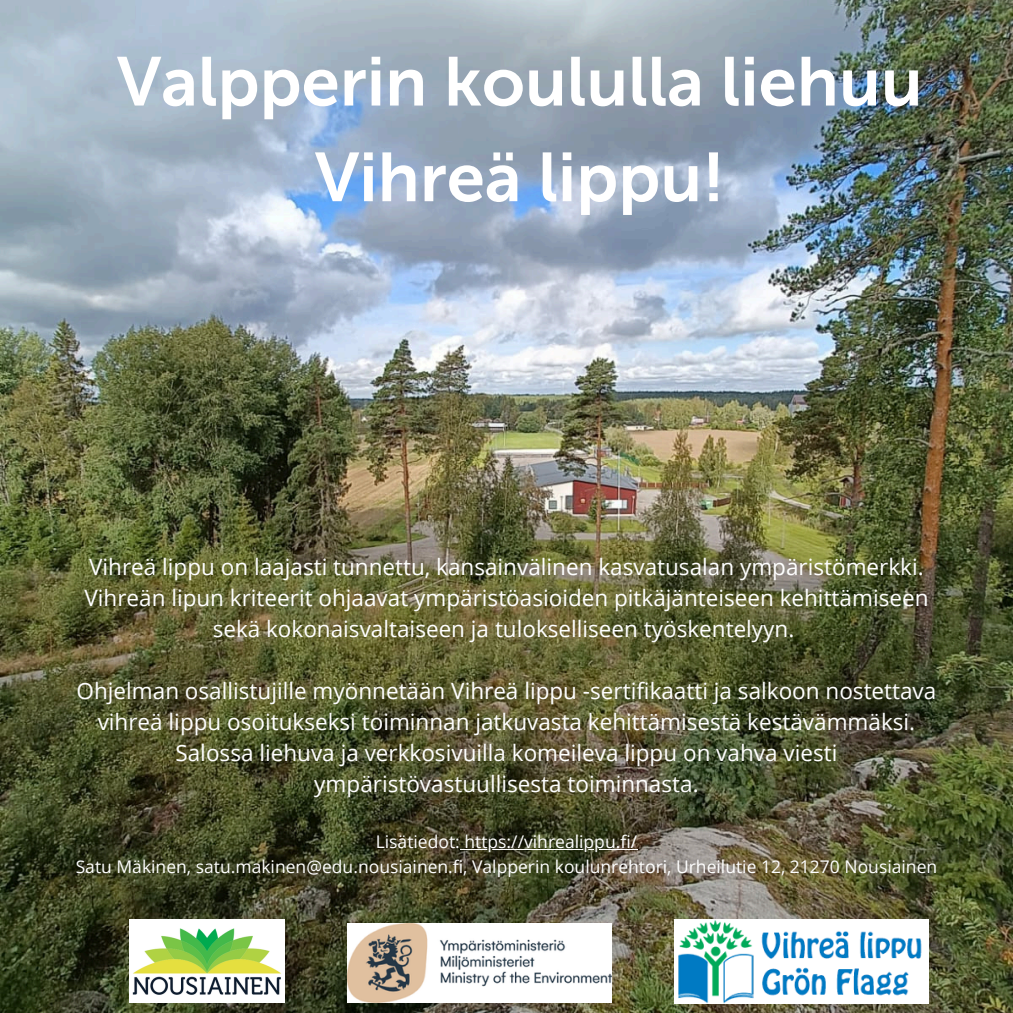
<style>
.page{position:relative;width:1013px;height:1013px;background:#fff}
.page>*{position:absolute;margin:0;border:0;box-sizing:border-box;transform-origin:0 0}
.t1{font:68.75px/95.6px "Museo Sans 700";color:#fff;text-align:center}
.t2{font:22.5px/31px "Open Sans";color:#fff;text-align:center}
.t3{font:17.5px "Open Sans";color:#fff}
</style>
<div class="page">
<img style="left:0;top:0;width:1012px;height:1012px">
<img style="left:674px;top:919px;width:254px;height:84px">
<hr style="left:460px;top:849px;width:177px;height:1px;background:#fff">
<img style="left:347px;top:923px;width:264px;height:79px">
<img style="left:129px;top:919px;width:156px;height:83px">
<p class="t1" style="left:117px;top:34px;width:807px">Valpperin koululla liehuu<br>Vihreä lippu!</p>
<p class="t2" style="left:84px;top:551px;width:845px">Vihreä lippu on laajasti tunnettu, kansainvälinen kasvatusalan ympäristömerkki.<br>Vihreän lipun kriteerit ohjaavat ympäristöasioiden pitkäjänteiseen kehittämiseen sekä kokonaisvaltaiseen ja tulokselliseen työskentelyyn.</p>
<p class="t2" style="left:77px;top:675px;width:861px">Ohjelman osallistujille myönnetään Vihreä lippu -sertifikaatti ja salkoon nostettava vihreä lippu osoitukseksi toiminnan jatkuvasta kehittämisestä kestävämmäksi.<br>Salossa liehuva ja verkkosivuilla komeileva lippu on vahva viesti ympäristövastuullisesta toiminnasta.</p>
<h1 class="t3" style="left:376px;top:829px;width:263px">Lisätiedot: https://vihrealippu.fi/</h1>
<h2 class="t3" style="left:76px;top:854px;width:863px">Satu Mäkinen, satu.makinen@edu.nousiainen.fi, Valpperin koulunrehtori, Urheilutie 12, 21270 Nousiainen</h2>
</div>
